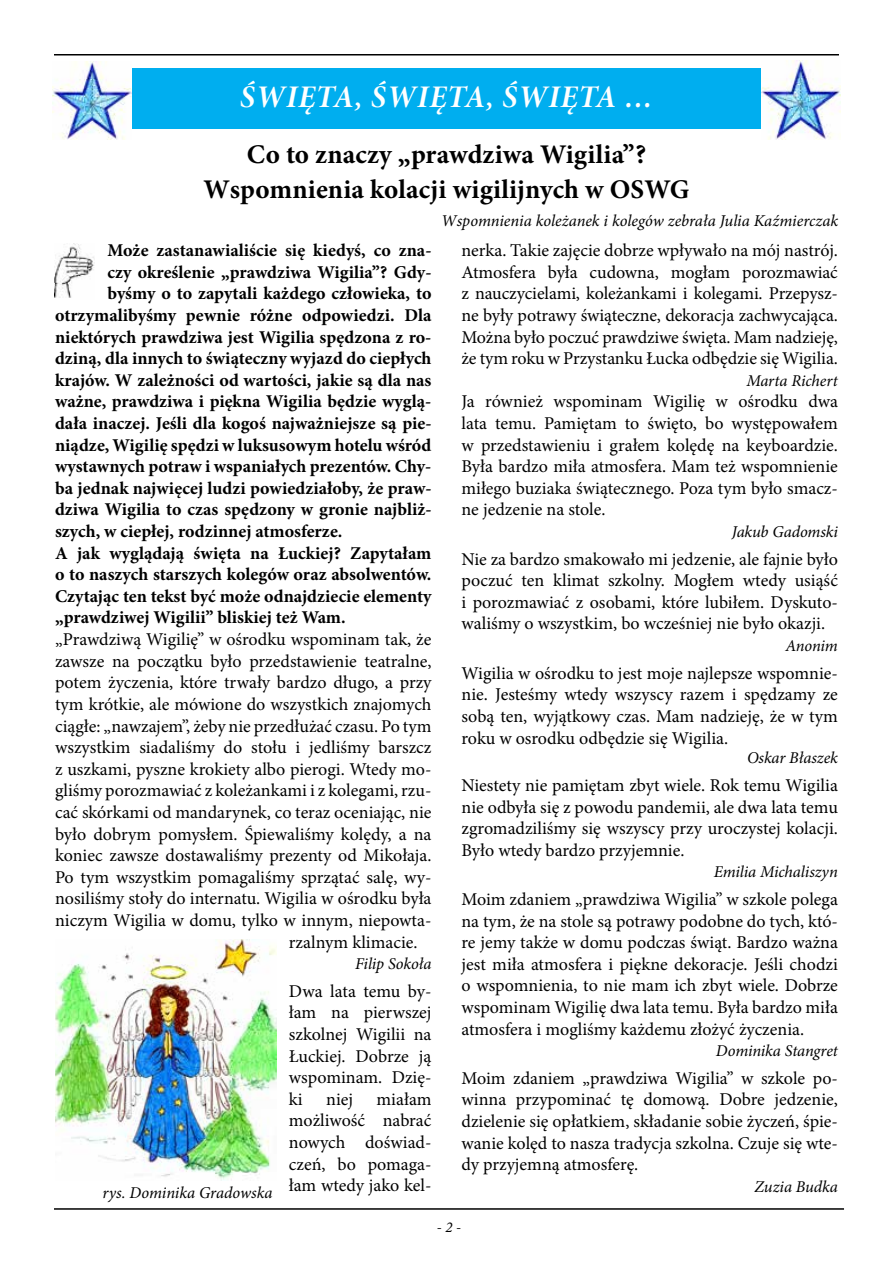
<style>
.page{position:relative;width:893px;height:1263px;background:#fff}
.page>*{position:absolute;margin:0;border:0;box-sizing:border-box;transform-origin:0 0}
.t1{font:31.5px "Minion Pro Bold It Subh";letter-spacing:.03em;color:#fff}
.t2{font:700 27px/34.5px "Minion Pro";letter-spacing:.005em;color:#000;text-align:center}
.t3{font:18px/21.6px "Minion Pro";color:#000;text-align:justify}
.t4{font:700 18px "Minion Pro";color:#000}
.t5{font:italic 16.5px "Minion Pro";letter-spacing:-.005em;color:#000}
.t6{font:italic 15px "Minion Pro";color:#000}
.s1{color:#fff}
</style>
<div class="page">
<hr style="left:54px;top:54px;width:785px;height:2px;background:#000">
<hr style="left:54px;top:1208px;width:790px;height:2px;background:#000">
<img style="left:54px;top:243px;width:40px;height:55px">
<div style="left:54px;top:68px;width:785px;height:61px;background:#00aeef"></div>
<img style="left:761px;top:61px;width:79px;height:78px">
<img style="left:53px;top:61px;width:79px;height:78px">
<img style="left:55px;top:939px;width:222px;height:242px">
<h1 class="t1" style="left:240px;top:76px;width:415px">ŚWIĘTA, ŚWIĘTA, ŚWIĘTA …</h1>
<h2 class="t2" style="left:203px;top:137px;width:488px">Co to znaczy „prawdziwa Wigilia”?<br>Wspomnienia kolacji wigilijnych w OSWG</h2>
<p class="t4" style="left:107px;top:238px;width:326px">Może zastanawialiście się kiedyś, co zna-</p>
<p class="t4" style="left:107px;top:259px;width:325px">czy określenie „prawdziwa Wigilia”? Gdy-</p>
<p class="t4" style="left:107px;top:281px;width:325px">byśmy o to zapytali każdego człowieka, to</p>
<p class="t4" style="left:55px;top:303px;width:378px">otrzymalibyśmy pewnie różne odpowiedzi. Dla</p>
<p class="t4" style="left:55px;top:324px;width:378px">niektórych prawdziwa jest Wigilia spędzona z ro-</p>
<p class="t4" style="left:55px;top:346px;width:378px">dziną, dla innych to świąteczny wyjazd do ciepłych</p>
<p class="t4" style="left:55px;top:367px;width:378px">krajów. W zależności od wartości, jakie są dla nas</p>
<p class="t4" style="left:55px;top:389px;width:378px">ważne, prawdziwa i piękna Wigilia będzie wyglą-</p>
<p class="t4" style="left:55px;top:411px;width:378px">dała inaczej. Jeśli dla kogoś najważniejsze są pie-</p>
<p class="t4" style="left:55px;top:432px;width:378px">niądze, Wigilię spędzi w luksusowym hotelu wśród</p>
<p class="t4" style="left:55px;top:454px;width:378px">wystawnych potraw i wspaniałych prezentów. Chy-</p>
<p class="t4" style="left:55px;top:475px;width:378px">ba jednak najwięcej ludzi powiedziałoby, że praw-</p>
<p class="t4" style="left:55px;top:497px;width:378px">dziwa Wigilia to czas spędzony w gronie najbliż-</p>
<p class="t4" style="left:55px;top:519px;width:289px">szych, w ciepłej, rodzinnej atmosferze.</p>
<p class="t4" style="left:55px;top:540px;width:378px">A jak wyglądają święta na Łuckiej? Zapytałam</p>
<p class="t4" style="left:55px;top:562px;width:378px">o to naszych starszych kolegów oraz absolwentów.</p>
<p class="t4" style="left:55px;top:583px;width:378px">Czytając ten tekst być może odnajdziecie elementy</p>
<p class="t4" style="left:55px;top:605px;width:292px">„prawdziwej Wigilii” bliskiej też Wam.</p>
<p class="t3" style="left:55px;top:629px;width:378px">„Prawdziwą Wigilię” w ośrodku wspominam tak, że</p>
<p class="t3" style="left:55px;top:650px;width:378px">zawsze na początku było przedstawienie teatralne,</p>
<p class="t3" style="left:55px;top:672px;width:378px">potem życzenia, które trwały bardzo długo, a przy</p>
<p class="t3" style="left:55px;top:693px;width:378px">tym krótkie, ale mówione do wszystkich znajomych</p>
<p class="t3" style="left:55px;top:715px;width:378px">ciągłe: „nawzajem”, żeby nie przedłużać czasu. Po tym</p>
<p class="t3" style="left:55px;top:737px;width:378px">wszystkim siadaliśmy do stołu i jedliśmy barszcz</p>
<p class="t3" style="left:55px;top:758px;width:378px">z uszkami, pyszne krokiety albo pierogi. Wtedy mo-</p>
<p class="t3" style="left:55px;top:780px;width:378px">gliśmy porozmawiać z koleżankami i z kolegami, rzu-</p>
<p class="t3" style="left:55px;top:801px;width:378px">cać skórkami od mandarynek, co teraz oceniając, nie</p>
<p class="t3" style="left:55px;top:823px;width:378px">było dobrym pomysłem. Śpiewaliśmy kolędy, a na</p>
<p class="t3" style="left:55px;top:845px;width:378px">koniec zawsze dostawaliśmy prezenty od Mikołaja.</p>
<p class="t3" style="left:55px;top:866px;width:378px">Po tym wszystkim pomagaliśmy sprzątać salę, wy-</p>
<p class="t3" style="left:55px;top:888px;width:378px">nosiliśmy stoły do internatu. Wigilia w ośrodku była</p>
<p class="t3" style="left:55px;top:909px;width:378px">niczym Wigilia w domu, tylko w innym, niepowta-</p>
<p class="t3" style="left:289px;top:931px;width:130px">rzalnym klimacie.</p>
<p class="t5" style="left:355px;top:952px;width:78px">Filip Sokoła</p>
<p class="t3" style="left:289px;top:980px;width:144px">Dwa lata temu by&shy;łam na pierwszej szkolnej Wigilii na Łuckiej. Dobrze ją wspominam. Dzię&shy;ki</p>
<p class="t3" style="left:289px;top:1088px;width:144px;text-indent:88px">miałam możliwość nabrać nowych doświad&shy;czeń, bo pomaga&shy;łam wtedy jako kel-</p>
<p class="t3" style="left:326px;top:1088px;width:28px">niej</p>
<p class="t5" style="left:102px;top:1182px;width:184px">rys. Dominika Gradowska <span class="s1">a</span></p>
<p class="t5" style="left:441px;top:210px;width:399px">Wspomnienia koleżanek i kolegów zebrała Julia Kaźmierczak</p>
<p class="t3" style="left:461px;top:240px;width:378px">nerka. Takie zajęcie dobrze wpływało na mój nastrój.<br>Atmosfera była cudowna, mogłam porozmawiać z nauczycielami, koleżankami i kolegami. Przepysz&shy;ne były potrawy świąteczne, dekoracja zachwycająca.<br>Można było poczuć prawdziwe święta. Mam nadzieję, że tym roku w Przystanku Łucka odbędzie się Wigilia.</p>
<p class="t5" style="left:746px;top:369px;width:93px">Marta Richert</p>
<p class="t3" style="left:461px;top:391px;width:378px">Ja również wspominam Wigilię w ośrodku dwa lata temu. Pamiętam to święto, bo występowałem w przedstawieniu i grałem kolędę na keyboardzie.<br>Była bardzo miła atmosfera. Mam też wspomnienie miłego buziaka świątecznego. Poza tym było smacz&shy;ne jedzenie na stole.</p>
<p class="t5" style="left:732px;top:520px;width:108px">Jakub Gadomski</p>
<p class="t3" style="left:461px;top:548px;width:378px">Nie za bardzo smakowało mi jedzenie, ale fajnie było poczuć ten klimat szkolny. Mogłem wtedy usiąść i porozmawiać z osobami, które lubiłem. Dyskuto&shy;waliśmy o wszystkim, bo wcześniej nie było okazji.</p>
<p class="t5" style="left:785px;top:634px;width:54px">Anonim</p>
<p class="t3" style="left:461px;top:662px;width:378px">Wigilia w ośrodku to jest moje najlepsze wspomnie&shy;nie. Jesteśmy wtedy wszyscy razem i spędzamy ze sobą ten, wyjątkowy czas. Mam nadzieję, że w tym roku w osrodku odbędzie się Wigilia.</p>
<p class="t5" style="left:747px;top:747px;width:92px">Oskar Błaszek</p>
<p class="t3" style="left:461px;top:774px;width:378px">Niestety nie pamiętam zbyt wiele. Rok temu Wigilia nie odbyła się z powodu pandemii, ale dwa lata temu zgromadziliśmy się wszyscy przy uroczystej kolacji.<br>Było wtedy bardzo przyjemnie.</p>
<p class="t5" style="left:714px;top:861px;width:126px">Emilia Michaliszyn</p>
<p class="t3" style="left:461px;top:888px;width:378px">Moim zdaniem „prawdziwa Wigilia” w szkole polega na tym, że na stole są potrawy podobne do tych, któ&shy;re jemy także w domu podczas świąt. Bardzo ważna jest miła atmosfera i piękne dekoracje. Jeśli chodzi o wspomnienia, to nie mam ich zbyt wiele. Dobrze wspominam Wigilię dwa lata temu. Była bardzo miła atmosfera i mogliśmy każdemu złożyć życzenia.</p>
<p class="t5" style="left:716px;top:1039px;width:123px">Dominika Stangret</p>
<p class="t3" style="left:461px;top:1067px;width:378px">Moim zdaniem „prawdziwa Wigilia” w szkole po&shy;winna przypominać tę domową. Dobre jedzenie, dzielenie się opłatkiem, składanie sobie życzeń, śpie&shy;wanie kolęd to nasza tradycja szkolna. Czuje się wte&shy;dy przyjemną atmosferę.</p>
<p class="t5" style="left:754px;top:1175px;width:85px">Zuzia Budka</p>
<p class="t6" style="left:437px;top:1217px;width:26px">- 2 -</p>
</div>
